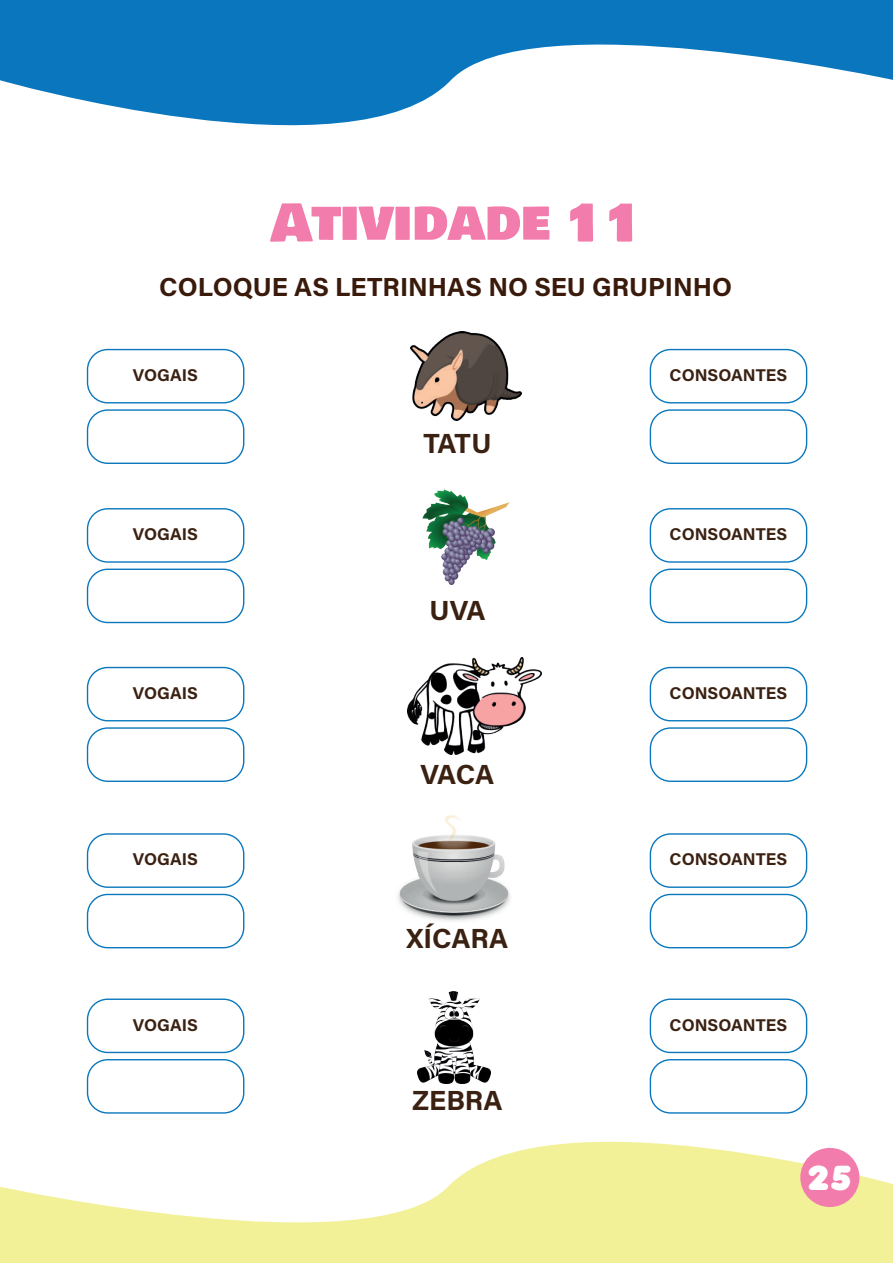
<style>
.page{position:relative;width:893px;height:1263px;background:#fff}
.page>*{position:absolute;margin:0;border:0;box-sizing:border-box;transform-origin:0 0}
.t1{font:50.7px "Bowlby One SC";color:#f27cab}
.t2{font:33.45px "Anja Eliane Nornal";color:#fff}
.t3{font:700 27.6px "Acumin Pro";letter-spacing:-.005em;color:#3a2111}
.t4{font:700 26.1px "Acumin Pro";color:#391a0b}
.t5{font:700 17.1px "Acumin Pro";color:#3a2111}
</style>
<div class="page">
<svg style="left:0;top:1085px;width:893px;height:178px"></svg>
<svg style="left:0;top:0;width:893px;height:126px;fill:#0976bd"></svg>
<div style="left:800px;top:1148px;width:59px;height:59px;background:#f27cab;border-radius:50%"></div>
<div style="left:87px;top:349px;width:157px;height:54px;border:1px solid #0976bd;border-radius:20px"></div>
<div style="left:87px;top:409px;width:157px;height:55px;border:1px solid #0976bd;border-radius:20px"></div>
<div style="left:650px;top:349px;width:157px;height:54px;border:1px solid #0976bd;border-radius:20px"></div>
<div style="left:650px;top:409px;width:157px;height:55px;border:1px solid #0976bd;border-radius:20px"></div>
<div style="left:87px;top:508px;width:157px;height:55px;border:1px solid #0976bd;border-radius:20px"></div>
<div style="left:87px;top:569px;width:157px;height:54px;border:1px solid #0976bd;border-radius:20px"></div>
<div style="left:650px;top:508px;width:157px;height:55px;border:1px solid #0976bd;border-radius:20px"></div>
<div style="left:650px;top:569px;width:157px;height:54px;border:1px solid #0976bd;border-radius:20px"></div>
<div style="left:87px;top:667px;width:157px;height:54px;border:1px solid #0976bd;border-radius:20px"></div>
<div style="left:87px;top:727px;width:157px;height:55px;border:1px solid #0976bd;border-radius:20px"></div>
<div style="left:650px;top:667px;width:157px;height:54px;border:1px solid #0976bd;border-radius:20px"></div>
<div style="left:650px;top:727px;width:157px;height:55px;border:1px solid #0976bd;border-radius:20px"></div>
<div style="left:87px;top:833px;width:157px;height:55px;border:1px solid #0976bd;border-radius:20px"></div>
<div style="left:87px;top:894px;width:157px;height:54px;border:1px solid #0976bd;border-radius:20px"></div>
<div style="left:650px;top:833px;width:157px;height:55px;border:1px solid #0976bd;border-radius:20px"></div>
<div style="left:650px;top:894px;width:157px;height:54px;border:1px solid #0976bd;border-radius:20px"></div>
<div style="left:87px;top:998px;width:157px;height:55px;border:1px solid #0976bd;border-radius:20px"></div>
<div style="left:88px;top:1060px;width:156px;height:53px;background:#fff;border-radius:20px"></div>
<div style="left:87px;top:1059px;width:157px;height:55px;border:1px solid #0976bd;border-radius:20px"></div>
<div style="left:650px;top:998px;width:157px;height:55px;border:1px solid #0976bd;border-radius:20px"></div>
<div style="left:650px;top:1060px;width:157px;height:53px;background:#fff;border-radius:20px"></div>
<div style="left:650px;top:1059px;width:157px;height:55px;border:1px solid #0976bd;border-radius:20px"></div>
<img style="left:398px;top:815px;width:112px;height:106px">
<img style="left:410px;top:332px;width:112px;height:89px">
<img style="left:423px;top:489px;width:86px;height:96px">
<img style="left:407px;top:657px;width:134px;height:98px">
<img style="left:417px;top:992px;width:74px;height:91px">
<h1 class="t1" style="left:271px;top:185px;width:374px">Atividade 11</h1>
<h3 class="t4" style="left:159px;top:269px;width:574px">COLOQUE AS LETRINHAS NO SEU GRUPINHO</h3>
<p class="t5" style="left:133px;top:363px;width:67px">VOGAIS</p>
<h3 class="t3" style="left:423px;top:424px;width:70px">TATU</h3>
<p class="t5" style="left:670px;top:363px;width:119px">CONSOANTES</p>
<p class="t5" style="left:133px;top:522px;width:67px">VOGAIS</p>
<p class="t5" style="left:670px;top:522px;width:119px">CONSOANTES</p>
<h3 class="t3" style="left:429px;top:591px;width:58px">UVA</h3>
<p class="t5" style="left:133px;top:681px;width:67px">VOGAIS</p>
<p class="t5" style="left:670px;top:681px;width:119px">CONSOANTES</p>
<h3 class="t3" style="left:420px;top:755px;width:75px">VACA</h3>
<p class="t5" style="left:133px;top:847px;width:67px">VOGAIS</p>
<p class="t5" style="left:670px;top:847px;width:119px">CONSOANTES</p>
<h3 class="t3" style="left:406px;top:919px;width:103px">XÍCARA</h3>
<p class="t5" style="left:133px;top:1012px;width:67px">VOGAIS</p>
<p class="t5" style="left:670px;top:1012px;width:119px">CONSOANTES</p>
<h3 class="t3" style="left:412px;top:1081px;width:92px">ZEBRA</h3>
<h2 class="t2" style="left:807px;top:1161px;width:47px">25</h2>
</div>
